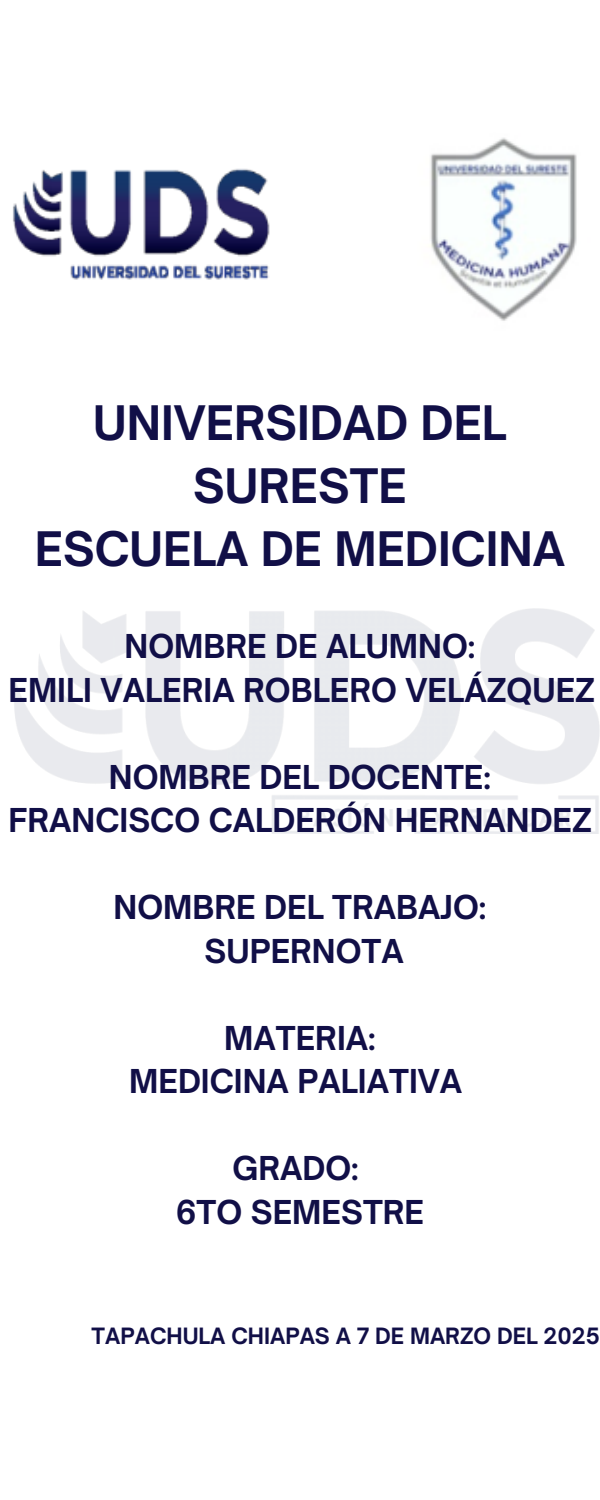
<style>
.page{position:relative;width:600px;height:1500px;background:#fff}
.page>*{position:absolute;margin:0;border:0;box-sizing:border-box;transform-origin:0 0}
.t1{font:700 45.5px/63px "Open Sauce One";color:#110f47;text-align:center}
.t2{font:700 31.5px/43.5px "Open Sauce One";color:#110f47;text-align:center}
.t3{font:700 21.5px "Open Sauce One";color:#110f47}
</style>
<div class="page">
<img style="left:13px;top:168px;width:257px;height:112px">
<img style="left:430px;top:137px;width:147px;height:184px">
<img style="left:14px;top:609px;width:586px;height:225px">
<p class="t1" style="left:35px;top:391px;width:532px">UNIVERSIDAD DEL<br>SURESTE<br>ESCUELA DE MEDICINA</p>
<p class="t2" style="left:8px;top:624px;width:588px">NOMBRE DE ALUMNO:<br>EMILI VALERIA ROBLERO VELÁZQUEZ</p>
<h1 class="t2" style="left:8px;top:755px;width:585px">NOMBRE DEL DOCENTE:<br>FRANCISCO CALDERÓN HERNANDEZ</h1>
<h2 class="t2" style="left:114px;top:885px;width:374px">NOMBRE DEL TRABAJO:<br>SUPERNOTA</h2>
<h2 class="t2" style="left:129px;top:1016px;width:335px">MATERIA:<br>MEDICINA PALIATIVA</h2>
<h2 class="t2" style="left:176px;top:1146px;width:250px">GRADO:<br>6TO SEMESTRE</h2>
<h2 class="t3" style="left:92px;top:1322px;width:510px">TAPACHULA CHIAPAS A 7 DE MARZO DEL 2025</h2>
</div>
